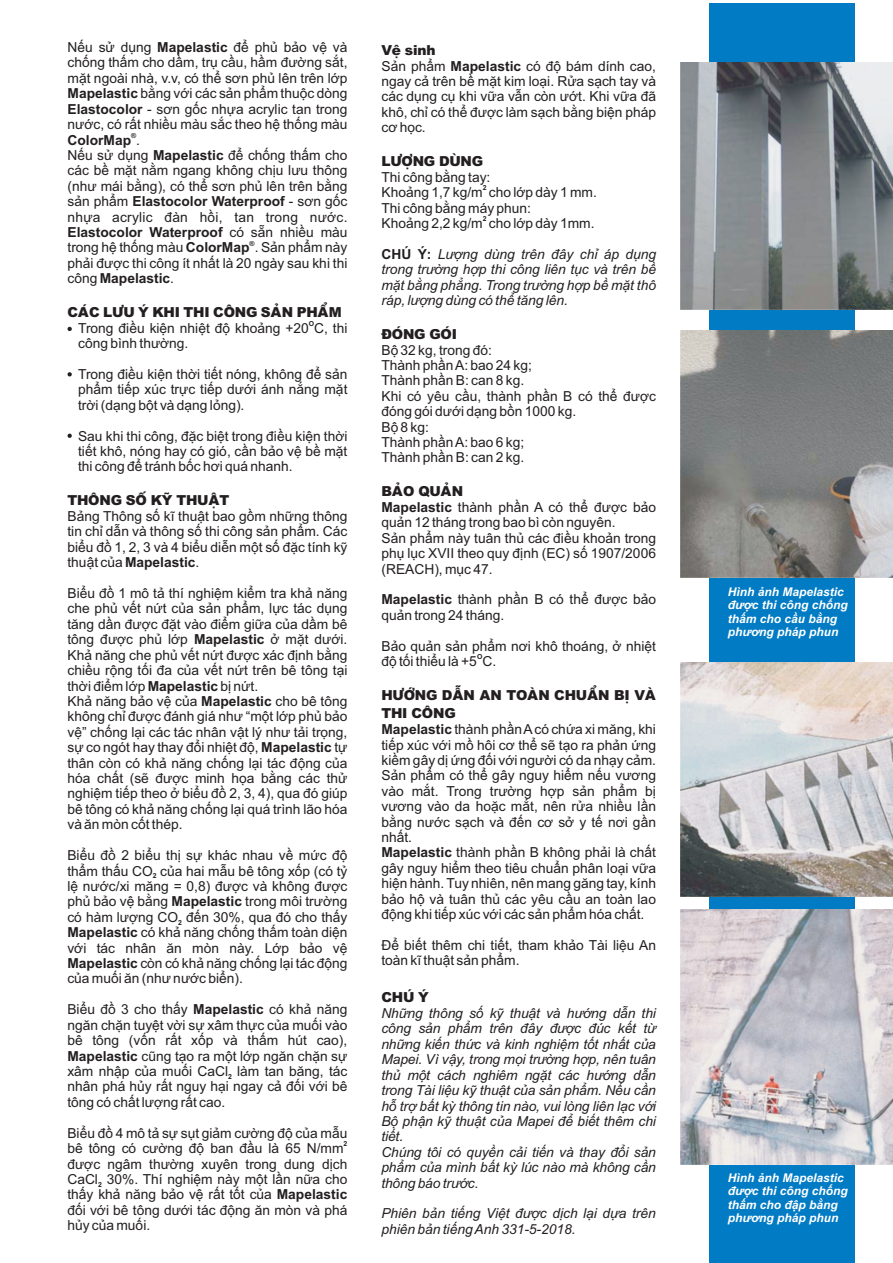
<style>
.page{position:relative;width:893px;height:1263px;background:#fff}
.page>*{position:absolute;margin:0;border:0;box-sizing:border-box;transform-origin:0 0}
.t1{font:13.8px/15.5px "Arial";color:#231f20}
.t2{font:italic 13.8px/15.5px "Arial";letter-spacing:-.01em;color:#231f20}
.t3{font:13.8px/18.6px "HP Arial Black";color:#231f20}
.t4{font:italic 700 12px/13.4px "Arial";color:#fff}
.t5{font:700 6.9px "Arial";color:#231f20}
.s1{font-weight:700}
.s2{font-weight:700;font-style:normal}
</style>
<div class="page">
<div style="left:709px;top:3px;width:146px;height:1260px;background:#007bc4"></div>
<svg style="left:68px;top:327px;width:4px;height:4px"></svg>
<img style="left:680px;top:909px;width:213px;height:256px">
<img style="left:680px;top:663px;width:213px;height:234px">
<img style="left:680px;top:331px;width:213px;height:246px">
<img style="left:680px;top:63px;width:213px;height:247px">
<svg style="left:68px;top:372px;width:4px;height:4px"></svg>
<svg style="left:68px;top:434px;width:4px;height:4px"></svg>
<p class="t1" style="left:68px;top:41px;width:281px;text-align:justify">Nếu sử dụng <span class="s1">Mapelastic</span> để phủ bảo vệ và chống thấm cho dầm, trụ cầu, hầm đường sắt, mặt ngoài nhà, v.v, có thể sơn phủ lên trên lớp <span class="s1">Mapelastic</span> bằng với các sản phẩm thuộc dòng <span class="s1">Elastocolor</span> - sơn gốc nhựa acrylic tan trong nước, có rất nhiều màu sắc theo hệ thống màu</p>
<p class="t5" style="left:131px;top:133px;width:7px">®</p>
<p class="t1" style="left:68px;top:133px;width:281px"><span class="s1">ColorMap</span> .<br>Nếu sử dụng <span class="s1">Mapelastic</span> để chống thấm cho các bề mặt nằm ngang không chịu lưu thông (như mái bằng), có thể sơn phủ lên trên bằng sản phẩm <span class="s1">Elastocolor Waterproof</span> - sơn gốc nhựa acrylic đàn hồi, tan trong nước.<br><span class="s1">Elastocolor Waterproof</span> có sẵn nhiều màu</p>
<p class="t5" style="left:250px;top:240px;width:7px">®</p>
<p class="t1" style="left:68px;top:241px;width:281px;text-align:justify">trong hệ thống màu <span class="s1">ColorMap</span> . Sản phẩm này phải được thi công ít nhất là 20 ngày sau khi thi công <span class="s1">Mapelastic</span>.</p>
<p class="t3" style="left:67px;top:302px;width:275px">CAÙC LÖU YÙ KHI THI COÂNG SAÛN PHAÅM</p>
<p class="t5" style="left:309px;top:321px;width:7px">O</p>
<p class="t1" style="left:78px;top:321px;width:271px">Trong điều kiện nhiệt độ khoảng +20 C, thi công bình thường.</p>
<p class="t1" style="left:78px;top:368px;width:271px;text-align:justify">Trong điều kiện thời tiết nóng, không để sản phẩm tiếp xúc trực tiếp dưới ánh nắng mặt trời (dạng bột và dạng lỏng).</p>
<p class="t1" style="left:78px;top:429px;width:271px;text-align:justify">Sau khi thi công, đặc biệt trong điều kiện thời tiết khô, nóng hay có gió, cần bảo vệ bề mặt thi công để tránh bốc hơi quá nhanh.</p>
<p class="t3" style="left:67px;top:490px;width:163px">THOÂNG SOÁKYÕTHUAÄT</p>
<p class="t1" style="left:67px;top:510px;width:281px;text-align:justify">Bảng Thông số kĩ thuật bao gồm những thông tin chỉ dẫn và thông số thi công sản phẩm. Các biểu đồ 1, 2, 3 và 4 biểu diễn một số đặc tính kỹ thuật của <span class="s1">Mapelastic</span>.</p>
<p class="t1" style="left:67px;top:587px;width:282px">Biểu đồ 1 mô tả thí nghiệm kiểm tra khả năng che phủ vết nứt của sản phẩm, lực tác dụng tăng dần được đặt vào điểm giữa của dầm bê tông được phủ lớp <span class="s1">Mapelastic</span> ở mặt dưới.<br>Khả năng che phủ vết nứt được xác định bằng chiều rộng tối đa của vết nứt trên bê tông tại thời điểm lớp <span class="s1">Mapelastic</span> bị nứt.<br>Khả năng bảo vệ của <span class="s1">Mapelastic</span> cho bê tông không chỉ được đánh giá như “một lớp phủ bảo vệ” chống lại các tác nhân vật lý như tải trọng, sự co ngót hay thay đổi nhiệt độ, <span class="s1">Mapelastic</span> tự thân còn có khả năng chống lại tác động của hóa chất (sẽ được minh họa bằng các thử nghiệm tiếp theo ở biểu đồ 2, 3, 4), qua đó giúp bê tông có khả năng chống lại quá trình lão hóa và ăn mòn cốt thép.</p>
<p class="t1" style="left:67px;top:849px;width:281px">Biểu đồ 2 biểu thị sự khác nhau về mức độ thẩm thấu CO của hai mẫu bê tông xốp (có tỷ</p>
<p class="t5" style="left:153px;top:873px;width:5px">2</p>
<p class="t1" style="left:67px;top:880px;width:281px;text-align:justify">lệ nước/xi măng = 0,8) được và không được phủ bảo vệ bằng <span class="s1">Mapelastic</span> trong môi trường có hàm lượng CO đến 30%, qua đó cho thấy</p>
<p class="t5" style="left:178px;top:919px;width:5px">2</p>
<p class="t1" style="left:67px;top:926px;width:281px;text-align:justify"><span class="s1">Mapelastic</span> có khả năng chống thấm toàn diện với tác nhân ăn mòn này. Lớp bảo vệ <span class="s1">Mapelastic</span> còn có khả năng chống lại tác động của muối ăn (như nước biển).</p>
<p class="t1" style="left:67px;top:1003px;width:281px;text-align:justify">Biểu đồ 3 cho thấy <span class="s1">Mapelastic</span> có khả năng ngăn chặn tuyệt vời sự xâm thực của muối vào bê tông (vốn rất xốp và thấm hút cao), <span class="s1">Mapelastic</span> cũng tạo ra một lớp ngăn chặn sự xâm nhập của muối CaCl làm tan băng, tác</p>
<p class="t5" style="left:228px;top:1074px;width:5px">2</p>
<p class="t1" style="left:67px;top:1080px;width:281px">nhân phá hủy rất nguy hại ngay cả đối với bê tông có chất lượng rất cao.</p>
<p class="t1" style="left:67px;top:1126px;width:281px">Biểu đồ 4 mô tả sự sụt giảm cường độ của mẫu</p>
<p class="t5" style="left:344px;top:1141px;width:5px">2</p>
<p class="t1" style="left:67px;top:1142px;width:281px">bê tông có cường độ ban đầu là 65 N/mm được ngâm thường xuyên trong dung dịch<br>CaCl 30%. Thí nghiệm này một lần nữa cho</p>
<p class="t5" style="left:98px;top:1182px;width:5px">2</p>
<p class="t1" style="left:67px;top:1188px;width:281px;text-align:justify">thấy khả năng bảo vệ rất tốt của <span class="s1">Mapelastic </span>đối với bê tông dưới tác động ăn mòn và phá hủy của muối.</p>
<p class="t3" style="left:381px;top:40px;width:55px">Veä sinh</p>
<p class="t1" style="left:381px;top:59px;width:276px;text-align:justify">Sản phẩm <span class="s1">Mapelastic</span> có độ bám dính cao, ngay cả trên bề mặt kim loại. Rửa sạch tay và các dụng cụ khi vữa vẫn còn ướt. Khi vữa đã khô, chỉ có thể được làm sạch bằng biện pháp cơ học.</p>
<p class="t3" style="left:381px;top:151px;width:103px">LÖÔÏNG DUØNG</p>
<p class="t1" style="left:381px;top:170px;width:110px">Thi công bằng tay:</p>
<p class="t5" style="left:483px;top:185px;width:5px">2</p>
<p class="t1" style="left:381px;top:186px;width:217px">Khoảng 1,7 kg/m cho lớp dày 1 mm.<br>Thi công bằng máy phun:</p>
<p class="t5" style="left:483px;top:216px;width:5px">2</p>
<p class="t1" style="left:381px;top:217px;width:215px">Khoảng 2,2 kg/m cho lớp dày 1mm.</p>
<p class="t2" style="left:381px;top:247px;width:276px;text-align:justify"><span class="s2">CHÚ Ý:</span> Lượng dùng trên đây chỉ áp dụng trong trường hợp thi công liên tục và trên bề mặt bằng phẳng. Trong trường hợp bề mặt thô ráp, lượng dùng có thể tăng lên.</p>
<p class="t3" style="left:381px;top:323px;width:77px">ÑOÙNG GOÙI</p>
<p class="t1" style="left:381px;top:343px;width:276px">Bộ 32 kg, trong đó:<br>Thành phần A: bao 24 kg;<br>Thành phần B: can 8 kg.<br>Khi có yêu cầu, thành phần B có thể được đóng gói dưới dạng bồn 1000 kg.<br>Bộ 8 kg:<br>Thành phần A: bao 6 kg;<br>Thành phần B: can 2 kg.</p>
<p class="t3" style="left:381px;top:481px;width:83px">BAÛO QUAÛN</p>
<p class="t1" style="left:381px;top:501px;width:276px"><span class="s1">Mapelastic</span> thành phần A có thể được bảo quản 12 tháng trong bao bì còn nguyên.<br>Sản phẩm này tuân thủ các điều khoản trong phụ lục XVII theo quy định (EC) số 1907/2006 (REACH), mục 47.</p>
<p class="t1" style="left:381px;top:593px;width:276px"><span class="s1">Mapelastic</span> thành phần B có thể được bảo quản trong 24 tháng.</p>
<p class="t1" style="left:381px;top:639px;width:276px">Bảo quản sản phẩm nơi khô thoáng, ở nhiệt</p>
<p class="t5" style="left:477px;top:654px;width:7px">O</p>
<p class="t1" style="left:381px;top:655px;width:116px">độ tối thiểu là +5 C.</p>
<p class="t3" style="left:381px;top:684px;width:284px">HÖÔÙNG DAÃN AN TOAØN CHUAÅN BÒ VAØ<br>THI COÂNG</p>
<p class="t1" style="left:381px;top:723px;width:276px"><span class="s1">Mapelastic</span> thành phần Acó chứa xi măng, khi tiếp xúc với mồ hôi cơ thể sẽ tạo ra phản ứng kiềm gây dị ứng đối với người có da nhạy cảm.<br>Sản phẩm có thể gây nguy hiểm nếu vương vào mắt. Trong trường hợp sản phẩm bị vương vào da hoặc mắt, nên rửa nhiều lần bằng nước sạch và đến cơ sở y tế nơi gần nhất.<br><span class="s1">Mapelastic</span> thành phần B không phải là chất gây nguy hiểm theo tiêu chuẩn phân loại vữa hiện hành. Tuy nhiên, nên mang găng tay, kính bảo hộ và tuân thủ các yêu cầu an toàn lao động khi tiếp xúc với các sản phẩm hóa chất.</p>
<p class="t1" style="left:381px;top:939px;width:276px">Để biết thêm chi tiết, tham khảo Tài liệu An toàn kĩ thuật sản phẩm.</p>
<p class="t3" style="left:381px;top:987px;width:49px">CHUÙ YÙ</p>
<p class="t2" style="left:381px;top:1007px;width:276px">Những thông số kỹ thuật và hướng dẫn thi công sản phẩm trên đây được đúc kết từ những kiến thức và kinh nghiệm tốt nhất của Mapei. Vì vậy, trong mọi trường hợp, nên tuân thủ một cách nghiêm ngặt các hướng dẫn trong Tài liệu kỹ thuật của sản phẩm. Nếu cần hỗ trợ bất kỳ thông tin nào, vui lòng liên lạc với Bộ phận kỹ thuật của Mapei để biết thêm chi tiết.<br>Chúng tôi có quyền cải tiến và thay đổi sản phẩm của mình bất kỳ lúc nào mà không cần thông báo trước.</p>
<p class="t2" style="left:381px;top:1207px;width:276px">Phiên bản tiếng Việt được dịch lại dựa trên phiên bản tiếng Anh 331-5-2018.</p>
<p class="t4" style="left:728px;top:586px;width:121px">Hình ảnh Mapelastic được thi công chống thấm cho cầu bằng phương pháp phun</p>
<p class="t4" style="left:728px;top:1172px;width:121px">Hình ảnh Mapelastic được thi công chống thấm cho đập bằng phương pháp phun</p>
</div>
